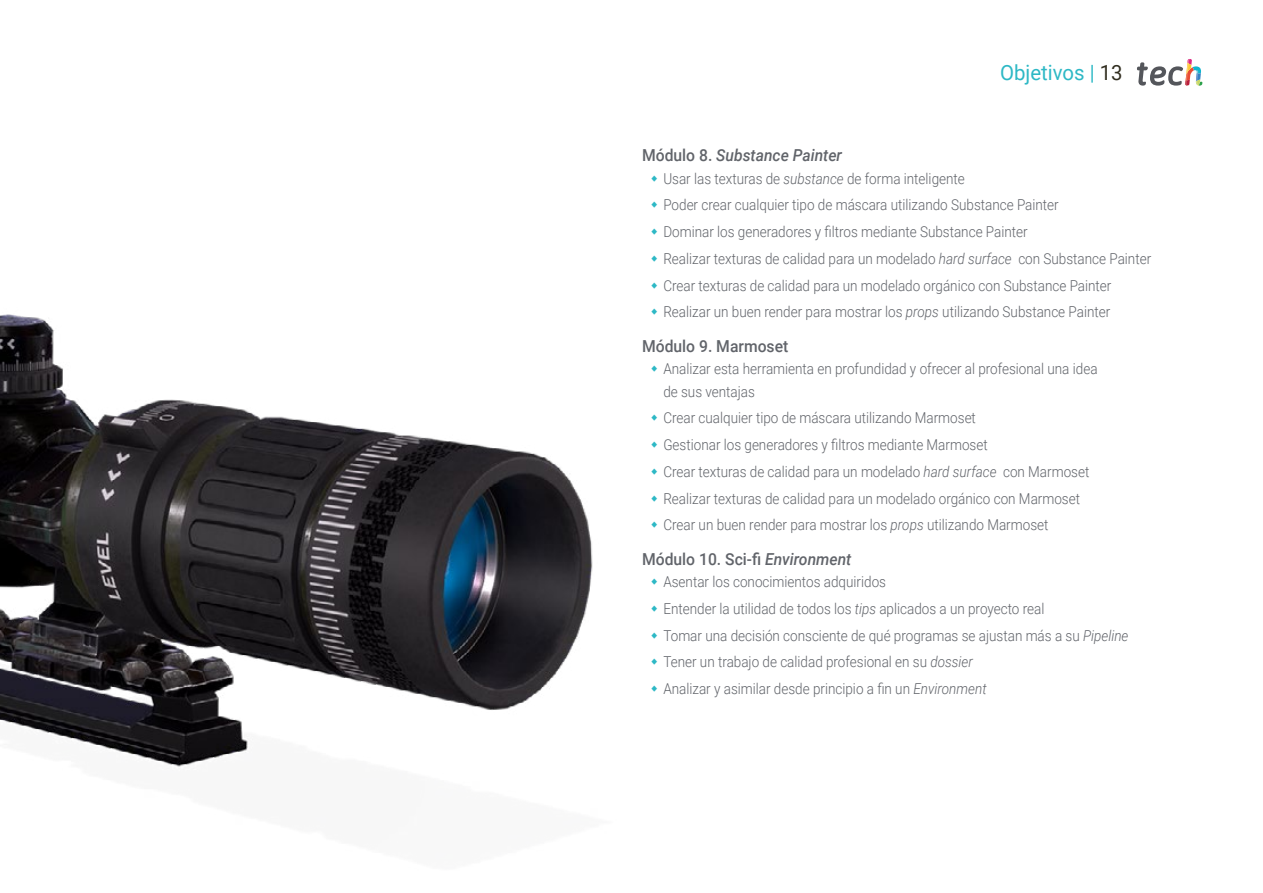
<style>
.page{position:relative;width:1263px;height:893px;background:#fff}
.page>*{position:absolute;margin:0;border:0;box-sizing:border-box;transform-origin:0 0}
.t1{font:21px "Roboto";color:#2db8c5}
.t2{font:500 16.5px "Roboto";color:#61646a;scale:.95 1}
.t3{font:italic 500 16.5px "Roboto";color:#61646a;scale:.95 1}
.t4{font:300 15px/26.7px "Roboto";color:#61646a;scale:.9 1}
.s1{color:#312e20}
.s2{font-style:normal}
.s3{font-style:italic}
</style>
<div class="page">
<svg style="left:1137px;top:59px;width:65px;height:27px"></svg>
<img style="left:0;top:314px;width:593px;height:453px">
<h1 class="t1" style="left:1000px;top:57px;width:124px">Objetivos | <span class="s1">13</span></h1>
<p class="t3" style="left:642px;top:144px;width:212px"><span class="s2">Módulo 8.</span> Substance Painter</p>
<p class="t4" style="left:663px;top:164px;width:544px">Usar las texturas de <span class="s3">substance</span> de forma inteligente<br>Poder crear cualquier tipo de máscara utilizando Substance Painter<br>Dominar los generadores y filtros mediante Substance Painter<br>Realizar texturas de calidad para un modelado <span class="s3">hard surface</span> con Substance Painter Crear texturas de calidad para un modelado orgánico con Substance Painter Realizar un buen render para mostrar los <span class="s3">props</span> utilizando Substance Painter</p>
<p class="t2" style="left:642px;top:334px;width:155px">Módulo 9. Marmoset</p>
<p class="t4" style="left:663px;top:357px;width:484px;line-height:22.5px">Analizar esta herramienta en profundidad y ofrecer al profesional una idea de sus ventajas</p>
<p class="t4" style="left:663px;top:404px;width:475px">Crear cualquier tipo de máscara utilizando Marmoset<br>Gestionar los generadores y filtros mediante Marmoset<br>Crear texturas de calidad para un modelado <span class="s3">hard surface</span> con Marmoset Realizar texturas de calidad para un modelado orgánico con Marmoset Crear un buen render para mostrar los <span class="s3">props</span> utilizando Marmoset</p>
<p class="t2" style="left:642px;top:547px;width:222px">Módulo 10. Sci-fi <span class="s3">Environment</span></p>
<p class="t4" style="left:663px;top:568px;width:518px">Asentar los conocimientos adquiridos<br>Entender la utilidad de todos los <span class="s3">tips</span> aplicados a un proyecto real<br>Tomar una decisión consciente de qué programas se ajustan más a su <span class="s3">Pipeline </span>Tener un trabajo de calidad profesional en su <span class="s3">dossier<br></span>Analizar y asimilar desde principio a fin un <span class="s3">Environment</span></p>
</div>
